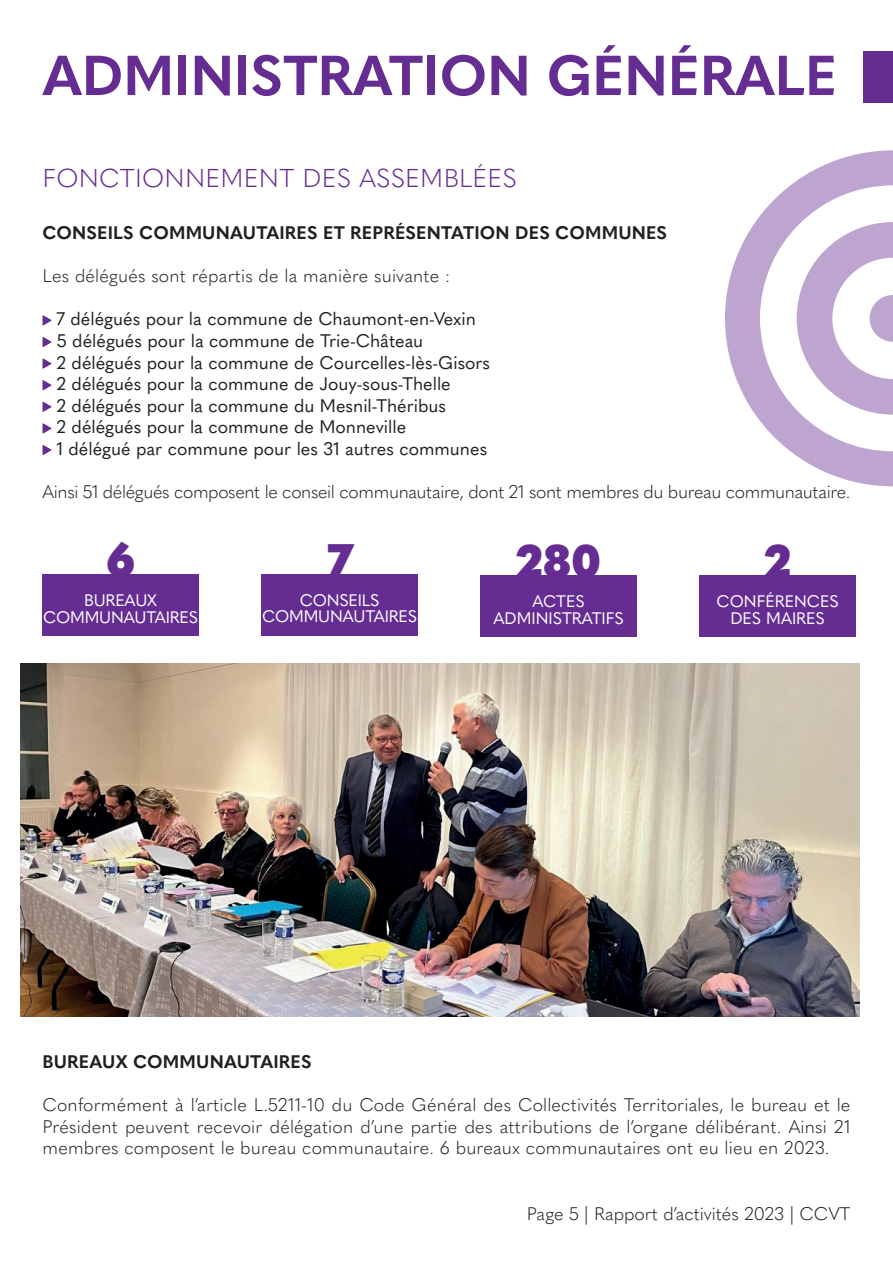
<style>
.page{position:relative;width:893px;height:1263px;background:#fff}
.page>*{position:absolute;margin:0;border:0;box-sizing:border-box;transform-origin:0 0}
.t1{font:700 55.5px "Quasimoda";color:#652d91}
.t2{font:900 45px "Quasimoda";color:#652d91}
.t3{font:300 25.5px "Quasimoda";letter-spacing:.01em;color:#652d91}
.t4{font:300 18px/21.6px "Quasimoda";color:#231f20;text-align:justify}
.t5{font:18px/21.6px "Quasimoda";color:#231f20}
.t6{font:300 18px "Quasimoda";letter-spacing:-.02em;color:#231f20}
.t7{font:700 18px "Quasimoda";letter-spacing:.01em;color:#231f20}
.t8{font:16.5px/16.5px "Quasimoda";letter-spacing:-.01em;color:#fff;text-align:center}
</style>
<div class="page">
<div style="left:863px;top:51px;width:30px;height:51px;background:#652d91"></div>
<div style="left:261px;top:574px;width:157px;height:61px;background:#652d91"></div>
<div style="left:43px;top:575px;width:156px;height:61px;background:#652d91"></div>
<div style="left:480px;top:575px;width:157px;height:62px;background:#652d91"></div>
<div style="left:699px;top:576px;width:157px;height:61px;background:#652d91"></div>
<svg style="left:43px;top:315px;width:8px;height:10px"></svg>
<svg style="left:43px;top:337px;width:8px;height:10px"></svg>
<svg style="left:43px;top:358px;width:8px;height:11px"></svg>
<svg style="left:43px;top:380px;width:8px;height:10px"></svg>
<svg style="left:43px;top:402px;width:8px;height:10px"></svg>
<svg style="left:43px;top:423px;width:8px;height:10px"></svg>
<svg style="left:43px;top:445px;width:8px;height:10px"></svg>
<img style="left:20px;top:663px;width:839px;height:353px">
<svg style="left:725px;top:150px;width:168px;height:336px"></svg>
<h1 class="t1" style="left:43px;top:32px;width:796px">ADMINISTRATION GÉNÉRALE</h1>
<h3 class="t3" style="left:43px;top:158px;width:476px">FONCTIONNEMENT DES ASSEMBLÉES</h3>
<p class="t7" style="left:43px;top:219px;width:626px">CONSEILS COMMUNAUTAIRES ET REPRÉSENTATION DES COMMUNES</p>
<p class="t4" style="left:43px;top:264px;width:409px">Les délégués sont répartis de la manière suivante :</p>
<p class="t5" style="left:57px;top:307px;width:435px">7 délégués pour la commune de Chaumont-en-Vexin 5 délégués pour la commune de Trie-Château<br>2 délégués pour la commune de Courcelles-lès-Gisors 2 délégués pour la commune de Jouy-sous-Thelle<br>2 délégués pour la commune du Mesnil-Théribus<br>2 délégués pour la commune de Monneville<br>1 délégué par commune pour les 31 autres communes</p>
<p class="t6" style="left:43px;top:478px;width:809px">Ainsi 51 délégués composent le conseil communautaire, dont 21 sont membres du bureau communautaire.</p>
<h2 class="t2" style="left:106px;top:525px;width:31px">6</h2>
<h2 class="t2" style="left:327px;top:524px;width:26px">7</h2>
<h2 class="t2" style="left:516px;top:525px;width:87px">280</h2>
<h2 class="t2" style="left:764px;top:526px;width:28px">2</h2>
<p class="t8" style="left:262px;top:591px;width:156px">CONSEILS<br>COMMUNAUTAIRES</p>
<p class="t8" style="left:43px;top:591px;width:156px">BUREAUX<br>COMMUNAUTAIRES</p>
<p class="t8" style="left:493px;top:592px;width:132px">ACTES<br>ADMINISTRATIFS</p>
<p class="t8" style="left:717px;top:592px;width:124px">CONFÉRENCES<br>DES MAIRES</p>
<p class="t7" style="left:43px;top:1047px;width:271px">BUREAUX COMMUNAUTAIRES</p>
<p class="t4" style="left:43px;top:1093px;width:809px">Conformément à l’article L.5211-10 du Code Général des Collectivités Territoriales, le bureau et le Président peuvent recevoir délégation d’une partie des attributions de l’organe délibérant. Ainsi 21 membres composent le bureau communautaire. 6 bureaux communautaires ont eu lieu en 2023.</p>
<p class="t4" style="left:527px;top:1202px;width:325px">Page 5 | Rapport d’activités 2023 | CCVT</p>
</div>
